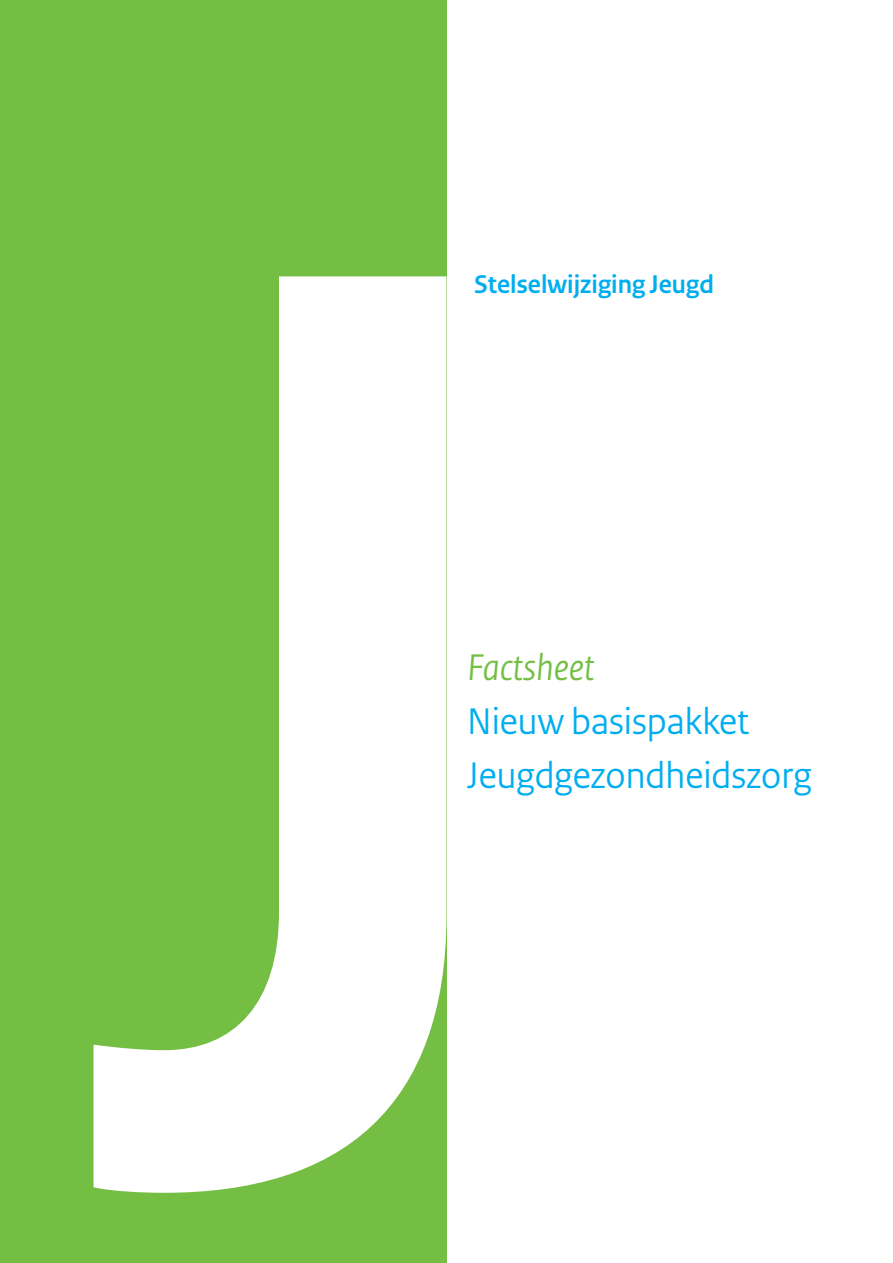
<style>
.page{position:relative;width:893px;height:1263px;background:#fff}
.page>*{position:absolute;margin:0;border:0;box-sizing:border-box;transform-origin:0 0}
.t1{font:39px/54px "Rijksoverheid Sans Heading";color:#00aeef}
.t2{font:italic 39px "Rijksoverheid Sans Heading";color:#74bf43}
.t3{font:700 27px "Rijksoverheid Sans Heading";color:#00aeef}
</style>
<div class="page">
<div style="left:0;top:0;width:446px;height:1263px;background:#74bf43"></div>
<svg style="left:94px;top:276px;width:352px;height:917px;fill:#fff"></svg>
<p class="t3" style="left:474px;top:269px;width:241px">Stelselwijziging Jeugd</p>
<p class="t2" style="left:467px;top:646px;width:129px">Factsheet</p>
<p class="t1" style="left:467px;top:695px;width:346px">Nieuw basispakket<br>Jeugdgezondheidszorg</p>
</div>
